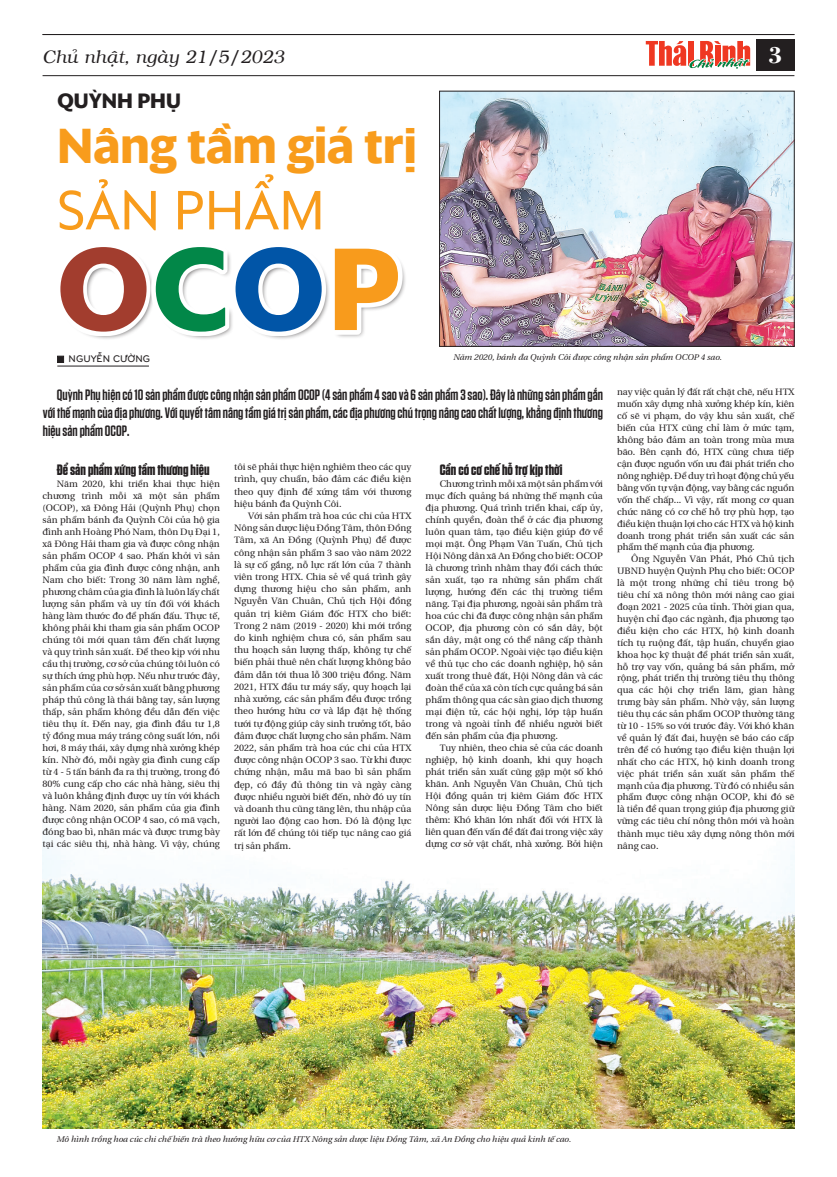
<style>
.page{position:relative;width:837px;height:1177px;background:#fff}
.page>*{position:absolute;margin:0;border:0;box-sizing:border-box;transform-origin:0 0}
.Body{font:700 115.3px "SVN Sanomat Sans";color:#a23d2e}
.Body-2{font:54.5px "SVN Sanomat Sans";letter-spacing:.005em;color:#f89c1c}
.Body-3{font:700 48.7px "SVN Sanomat Sans";color:#f89c1c}
.t1{font:24px "VNI Bodon Bold";color:#fff}
.Body-4{font:700 20.6px "SVN Sanomat Sans";color:#231f20}
.t2{font:italic 18px "VNI";color:#231f20}
.Sapo{font:600 15px/18px "SVN Tungsten";color:#231f20;text-align:justify}
.Body-5{font:700 15px "SVN Tungsten";color:#231f20}
.Ten_tac_gia{font:10px "UTM Bryant LG Bold";color:#231f20}
.Body-6{font:9.5px/12px "BHD utopia Long";color:#231f20;text-align:justify}
.Chu_thich_anh{font:8.5px "BHD Utopia Italic long Italic";color:#231f20}
.s1{color:#028748}
.s2{color:#0155a7}
.s3{color:#f89b1c}
</style>
<div class="page">
<div style="left:755px;top:39px;width:39px;height:32px;background:#231f20"></div>
<hr style="left:43px;top:75px;width:751px;height:1px;background:#231f20">
<hr style="left:43px;top:34px;width:751px;height:1px;background:#231f20">
<svg style="left:645px;top:41px;width:105px;height:36px"></svg>
<img style="left:441px;top:93px;width:351px;height:251px">
<div style="left:439px;top:91px;width:355px;height:255px;border:1px solid #231f20"></div>
<img style="left:43px;top:841px;width:751px;height:286px">
<div style="left:59px;top:246px;width:348px;height:95px;background:#231f20;opacity:.75"></div>
<div style="left:56px;top:243px;width:346px;height:93px;background:#fff"></div>
<div style="left:57px;top:356px;width:7px;height:7px;background:#231f20"></div>
<hr style="left:57px;top:366px;width:92px;height:1px;background:#231f20">
<p class="t2" style="left:43px;top:43px;width:243px">Chuû nhaät, ngaøy 21/5/2023</p>
<p class="t1" style="left:767px;top:37px;width:16px">3</p>
<p class="Body-4" style="left:57px;top:84px;width:125px">QUỲNH PHỤ</p>
<p class="Body-3" style="left:57px;top:108px;width:361px">Nâng tầm giá trị</p>
<p class="Body-2" style="left:57px;top:169px;width:268px">SẢN PHẨM</p>
<p class="Body" style="left:57px;top:199px;width:344px">O<span class="s1">C</span><span class="s2">O</span><span class="s3">P</span></p>
<p class="Ten_tac_gia" style="left:69px;top:352px;width:83px">NGUYỄN CƯỜNG</p>
<p class="Chu_thich_anh" style="left:453px;top:350px;width:270px">Năm 2020, bánh đa Quỳnh Côi được công nhận sản phẩm OCOP 4 sao.</p>
<p class="Sapo" style="left:43px;top:385px;width:561px;text-indent:14px">Quỳnh Phụ hiện có 10 sản phẩm được công nhận sản phẩm OCOP (4 sản phẩm 4 sao và 6 sản phẩm 3 sao). Đây là những sản phẩm gắn với thế mạnh của địa phương. Với quyết tâm nâng tầm giá trị sản phẩm, các địa phương chú trọng nâng cao chất lượng, khẳng định thương hiệu sản phẩm OCOP.</p>
<p class="Body-5" style="left:57px;top:460px;width:154px">Để sản phẩm xứng tầm thương hiệu</p>
<p class="Body-6" style="left:43px;top:477px;width:179px;text-indent:14px">Năm 2020, khi triển khai thực hiện chương trình mỗi xã một sản phẩm (OCOP), xã Đông Hải (Quỳnh Phụ) chọn sản phẩm bánh đa Quỳnh Côi của hộ gia đình anh Hoàng Phó Nam, thôn Dụ Đại 1, xã Đông Hải tham gia và được công nhận sản phẩm OCOP 4 sao. Phấn khởi vì sản phẩm của gia đình được công nhận, anh Nam cho biết: Trong 30 năm làm nghề, phương châm của gia đình là luôn lấy chất lượng sản phẩm và uy tín đối với khách hàng làm thước đo để phấn đấu. Thực tế, không phải khi tham gia sản phẩm OCOP chúng tôi mới quan tâm đến chất lượng và quy trình sản xuất. Để theo kịp với nhu cầu thị trường, cơ sở của chúng tôi luôn có sự thích ứng phù hợp. Nếu như trước đây, sản phẩm của cơ sở sản xuất bằng phương pháp thủ công là thái bằng tay, sản lượng thấp, sản phẩm không đều dẫn đến việc tiêu thụ ít. Đến nay, gia đình đầu tư 1,8 tỷ đồng mua máy tráng công suất lớn, nồi hơi, 8 máy thái, xây dựng nhà xưởng khép kín. Nhờ đó, mỗi ngày gia đình cung cấp từ 4 - 5 tấn bánh đa ra thị trường, trong đó 80% cung cấp cho các nhà hàng, siêu thị và luôn khẳng định được uy tín với khách hàng. Năm 2020, sản phẩm của gia đình được công nhận OCOP 4 sao, có mã vạch, đóng bao bì, nhãn mác và được trưng bày tại các siêu thị, nhà hàng. Vì vậy, chúng</p>
<p class="Body-6" style="left:234px;top:460px;width:179px">tôi sẽ phải thực hiện nghiêm theo các quy trình, quy chuẩn, bảo đảm các điều kiện theo quy định để xứng tầm với thương hiệu bánh đa Quỳnh Côi.</p>
<p class="Body-6" style="left:234px;top:509px;width:179px;text-indent:14px">Với sản phẩm trà hoa cúc chi của HTX Nông sản dược liệu Đồng Tâm, thôn Đồng Tâm, xã An Đồng (Quỳnh Phụ) để được công nhận sản phẩm 3 sao vào năm 2022 là sự cố gắng, nỗ lực rất lớn của 7 thành viên trong HTX. Chia sẻ về quá trình gây dựng thương hiệu cho sản phẩm, anh Nguyễn Văn Chuân, Chủ tịch Hội đồng quản trị kiêm Giám đốc HTX cho biết:<br>Trong 2 năm (2019 - 2020) khi mới trồng do kinh nghiệm chưa có, sản phẩm sau thu hoạch sản lượng thấp, không tự chế biến phải thuê nên chất lượng không bảo đảm dẫn tới thua lỗ 300 triệu đồng. Năm 2021, HTX đầu tư máy sấy, quy hoạch lại nhà xưởng, các sản phẩm đều được trồng theo hướng hữu cơ và lắp đặt hệ thống tưới tự động giúp cây sinh trưởng tốt, bảo đảm được chất lượng cho sản phẩm. Năm 2022, sản phẩm trà hoa cúc chi của HTX được công nhận OCOP 3 sao. Từ khi được chứng nhận, mẫu mã bao bì sản phẩm đẹp, có đầy đủ thông tin và ngày càng được nhiều người biết đến, nhờ đó uy tín và doanh thu cũng tăng lên, thu nhập của người lao động cao hơn. Đó là động lực rất lớn để chúng tôi tiếp tục nâng cao giá trị sản phẩm.</p>
<p class="Body-5" style="left:439px;top:460px;width:124px">Cần có cơ chế hỗ trợ kịp thời</p>
<p class="Body-6" style="left:425px;top:477px;width:179px;text-indent:14px">Chương trình mỗi xã một sản phẩm với mục đích quảng bá những thế mạnh của địa phương. Quá trình triển khai, cấp ủy, chính quyền, đoàn thể ở các địa phương luôn quan tâm, tạo điều kiện giúp đỡ về mọi mặt. Ông Phạm Văn Tuấn, Chủ tịch Hội Nông dân xã An Đồng cho biết: OCOP là chương trình nhằm thay đổi cách thức sản xuất, tạo ra những sản phẩm chất lượng, hướng đến các thị trường tiềm năng. Tại địa phương, ngoài sản phẩm trà hoa cúc chi đã được công nhận sản phẩm OCOP, địa phương còn có sắn dây, bột sắn dây, mật ong có thể nâng cấp thành sản phẩm OCOP. Ngoài việc tạo điều kiện về thủ tục cho các doanh nghiệp, hộ sản xuất trong thuê đất, Hội Nông dân và các đoàn thể của xã còn tích cực quảng bá sản phẩm thông qua các sàn giao dịch thương mại điện tử, các hội nghị, lớp tập huấn trong và ngoài tỉnh để nhiều người biết đến sản phẩm của địa phương.</p>
<p class="Body-6" style="left:425px;top:741px;width:179px;text-indent:14px">Tuy nhiên, theo chia sẻ của các doanh nghiệp, hộ kinh doanh, khi quy hoạch phát triển sản xuất cũng gặp một số khó khăn. Anh Nguyễn Văn Chuân, Chủ tịch Hội đồng quản trị kiêm Giám đốc HTX Nông sản dược liệu Đồng Tâm cho biết thêm: Khó khăn lớn nhất đối với HTX là liên quan đến vấn đề đất đai trong việc xây dựng cơ sở vật chất, nhà xưởng. Bởi hiện</p>
<p class="Body-6" style="left:617px;top:385px;width:179px">nay việc quản lý đất rất chặt chẽ, nếu HTX muốn xây dựng nhà xưởng khép kín, kiên cố sẽ vi phạm, do vậy khu sản xuất, chế biến của HTX cũng chỉ làm ở mức tạm, không bảo đảm an toàn trong mùa mưa bão. Bên cạnh đó, HTX cũng chưa tiếp cận được nguồn vốn ưu đãi phát triển cho nông nghiệp. Để duy trì hoạt động chủ yếu bằng vốn tự vận động, vay bằng các nguồn vốn thế chấp... Vì vậy, rất mong cơ quan chức năng có cơ chế hỗ trợ phù hợp, tạo điều kiện thuận lợi cho các HTX và hộ kinh doanh trong phát triển sản xuất các sản phẩm thế mạnh của địa phương.</p>
<p class="Body-6" style="left:617px;top:552px;width:179px;text-indent:14px">Ông Nguyễn Văn Phát, Phó Chủ tịch UBND huyện Quỳnh Phụ cho biết: OCOP là một trong những chỉ tiêu trong bộ tiêu chí xã nông thôn mới nâng cao giai đoạn 2021 - 2025 của tỉnh. Thời gian qua, huyện chỉ đạo các ngành, địa phương tạo điều kiện cho các HTX, hộ kinh doanh tích tụ ruộng đất, tập huấn, chuyển giao khoa học kỹ thuật để phát triển sản xuất, hỗ trợ vay vốn, quảng bá sản phẩm, mở rộng, phát triển thị trường tiêu thụ thông qua các hội chợ triển lãm, gian hàng trưng bày sản phẩm. Nhờ vậy, sản lượng tiêu thụ các sản phẩm OCOP thường tăng từ 10 - 15% so với trước đây. Với khó khăn về quản lý đất đai, huyện sẽ báo cáo cấp trên để có hướng tạo điều kiện thuận lợi nhất cho các HTX, hộ kinh doanh trong việc phát triển sản xuất sản phẩm thế mạnh của địa phương. Từ đó có nhiều sản phẩm được công nhận OCOP, khi đó sẽ là tiền đề quan trọng giúp địa phương giữ vững các tiêu chí nông thôn mới và hoàn thành mục tiêu xây dựng nông thôn mới nâng cao.</p>
<p class="Chu_thich_anh" style="left:57px;top:1131px;width:516px">Mô hình trồng hoa cúc chi chế biến trà theo hướng hữu cơ của HTX Nông sản dược liệu Đồng Tâm, xã An Đồng cho hiệu quả kinh tế cao.</p>
</div>
